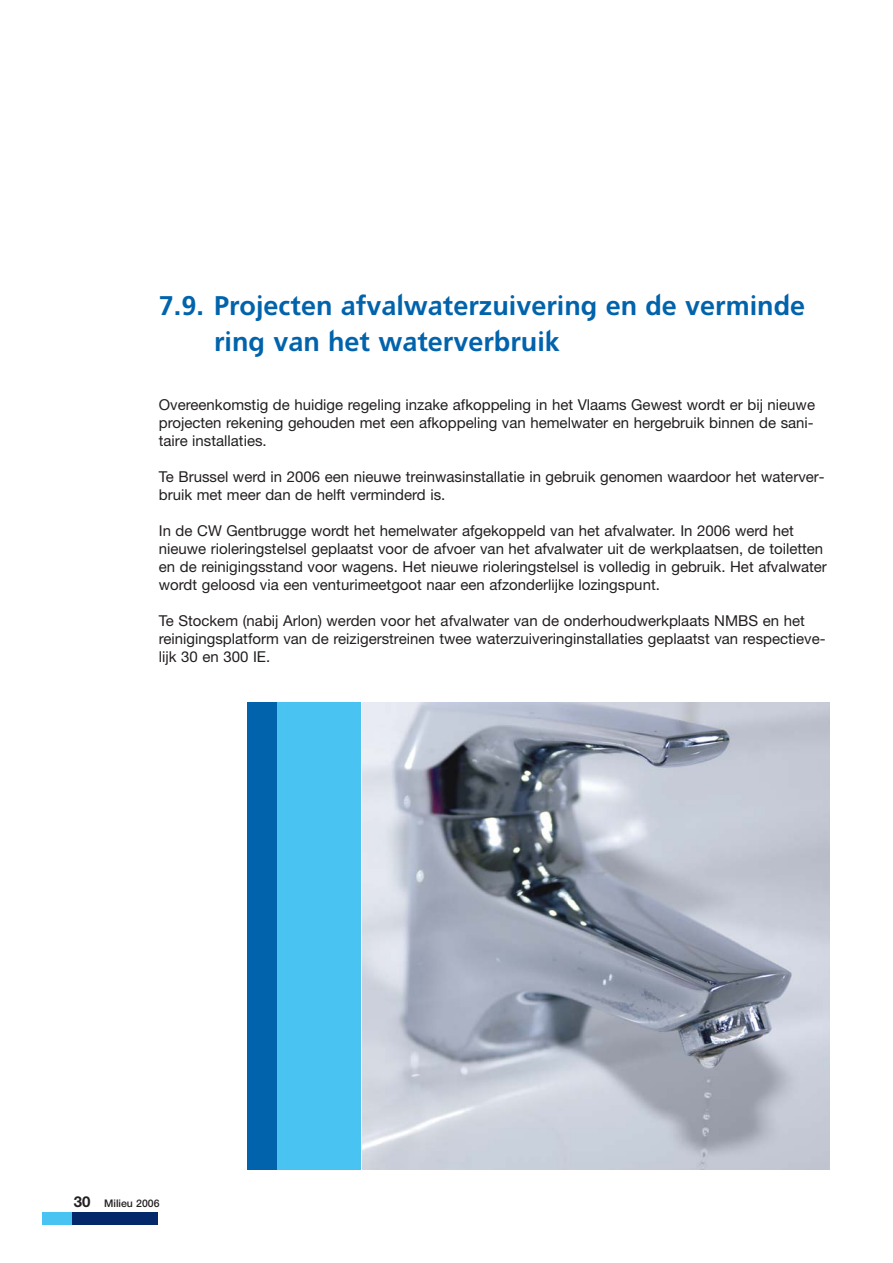
<style>
.page{position:relative;width:893px;height:1263px;background:#fff}
.page>*{position:absolute;margin:0;border:0;box-sizing:border-box;transform-origin:0 0}
.t1{font:27px/36.5px "NMBS Freeway Demi";color:#0063ac}
.t2{font:15px/18px "Helvetica Neue";color:#231f20}
.t3{font:500 10.5px "Helvetica Neue";color:#231f20}
.s1{font-weight:700;font-size:15px}
</style>
<div class="page">
<div style="left:72px;top:1212px;width:85px;height:13px;background:#03296a"></div>
<div style="left:43px;top:1212px;width:29px;height:13px;background:#49c3f1"></div>
<div style="left:276px;top:702px;width:85px;height:467px;background:#49c3f1"></div>
<div style="left:247px;top:702px;width:29px;height:467px;background:#0063ac"></div>
<img style="left:362px;top:702px;width:467px;height:467px">
<h1 class="t1" style="left:214px;top:289px;width:593px;text-indent:-55px">7.9. Projecten afvalwaterzuivering en de verminde ring van het waterverbruik</h1>
<p class="t2" style="left:159px;top:397px;width:658px;text-align:justify">Overeenkomstig de huidige regeling inzake afkoppeling in het Vlaams Gewest wordt er bij nieuwe projecten rekening gehouden met een afkoppeling van hemelwater en hergebruik binnen de sani&shy;taire installaties.</p>
<p class="t2" style="left:159px;top:469px;width:667px">Te Brussel werd in 2006 een nieuwe treinwasinstallatie in gebruik genomen waardoor het waterver&shy;bruik met meer dan de helft verminderd is.</p>
<p class="t2" style="left:159px;top:523px;width:670px">In de CW Gentbrugge wordt het hemelwater afgekoppeld van het afvalwater. In 2006 werd het nieuwe rioleringstelsel geplaatst voor de afvoer van het afvalwater uit de werkplaatsen, de toiletten en de reinigingsstand voor wagens. Het nieuwe rioleringstelsel is volledig in gebruik. Het afvalwater wordt geloosd via een venturimeetgoot naar een afzonderlijke lozingspunt.</p>
<p class="t2" style="left:159px;top:613px;width:668px">Te Stockem (nabij Arlon) werden voor het afvalwater van de onderhoudwerkplaats NMBS en het reinigingsplatform van de reizigerstreinen twee waterzuiveringinstallaties geplaatst van respectieve&shy;lijk 30 en 300 IE.</p>
<p class="t3" style="left:74px;top:1199px;width:87px"><span class="s1">30</span> Milieu 2006</p>
</div>
